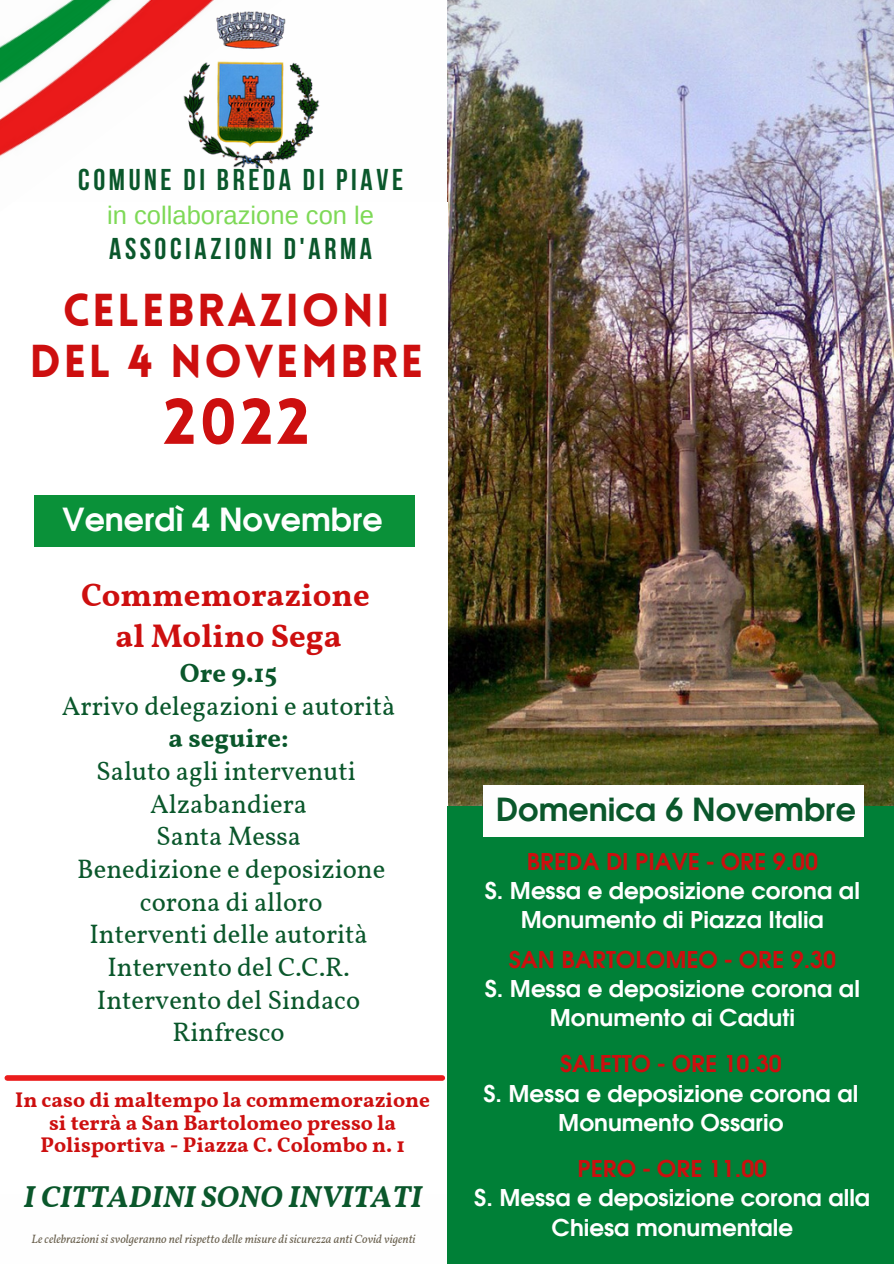
<style>
.page{position:relative;width:894px;height:1264px;background:#fff}
.page>*{position:absolute;margin:0;border:0;box-sizing:border-box;transform-origin:0 0}
.t1{font:900 63.15px "Lovelo";color:#cd0f0f}
.t2{font:900 45.15px/51.8px "Lovelo";letter-spacing:.05em;color:#cd0f0f;text-align:center}
.t3{font:700 32.55px/40.5px "Vollkorn";color:#cd0f0f;text-align:center}
.t4{font:700 31.8px "Evolventa";color:#0a572b}
.t5{font:700 31.8px "Evolventa";color:#fefefe}
.t6{font:italic 700 30.15px "Vollkorn";color:#0a572b}
.t7{font:700 30px "Bebas Neue";letter-spacing:.12em;color:#0a572b}
.t8{font:26.55px/32.7px "Vollkorn";color:#0a572b;text-align:center}
.t9{font:700 26.55px "Vollkorn";color:#0a572b}
.t10{font:25.5px "Arimo";color:#7ed957}
.t11{font:700 23.1px/29.2px "Evolventa";color:#fff;text-align:center}
.t12{font:700 23.1px "Evolventa";color:#cd0f0f}
.t13{font:700 21.15px/22.5px "Vollkorn";color:#cd0f0f;text-align:center}
.t14{font:italic 12px "Vollkorn";color:#6b6250}
</style>
<div class="page">
<img style="left:447px;top:0;width:446px;height:806px">
<div style="left:447px;top:806px;width:446px;height:457px;background:#008037"></div>
<div style="left:483px;top:785px;width:380px;height:52px;background:#fefefe"></div>
<img style="left:0;top:0;width:214px;height:157px">
<img style="left:170px;top:8px;width:150px;height:162px">
<div style="left:7px;top:1075px;width:435px;height:5px;background:#eb1c1c"></div>
<div style="left:34px;top:495px;width:380px;height:52px;background:#0a9139"></div>
<p class="t7" style="left:78px;top:168px;width:326px">COMUNE DI BREDA DI PIAVE</p>
<p class="t10" style="left:107px;top:201px;width:268px">in collaborazione con le</p>
<p class="t7" style="left:109px;top:236px;width:264px">ASSOCIAZIONI D'ARMA</p>
<h2 class="t2" style="left:29px;top:288px;width:395px">CELEBRAZIONI<br>DEL 4 NOVEMBRE</h2>
<h1 class="t1" style="left:163px;top:396px;width:148px">2022</h1>
<h3 class="t5" style="left:63px;top:505px;width:321px">Venerdì 4 Novembre</h3>
<h3 class="t3" style="left:81px;top:577px;width:290px">Commemorazione al Molino Sega</h3>
<p class="t9" style="left:180px;top:656px;width:99px">Ore 9.15</p>
<p class="t8" style="left:62px;top:691px;width:335px">Arrivo delegazioni e autorità</p>
<p class="t9" style="left:168px;top:722px;width:122px">a seguire:</p>
<p class="t8" style="left:77px;top:756px;width:309px">Saluto agli intervenuti<br>Alzabandiera<br>Santa Messa<br>Benedizione e deposizione corona di alloro<br>Interventi delle autorità<br>Intervento del C.C.R.<br>Intervento del Sindaco<br>Rinfresco</p>
<p class="t13" style="left:15px;top:1090px;width:416px">In caso di maltempo la commemorazione si terrà a San Bartolomeo presso la<br>Polisportiva - Piazza C. Colombo n. 1</p>
<h3 class="t6" style="left:23px;top:1178px;width:400px">I CITTADINI SONO INVITATI</h3>
<p class="t14" style="left:32px;top:1231px;width:385px">Le celebrazioni si svolgeranno nel rispetto delle misure di sicurezza anti Covid vigenti</p>
<h3 class="t4" style="left:496px;top:795px;width:361px">Domenica 6 Novembre</h3>
<p class="t12" style="left:526px;top:851px;width:293px">BREDA DI PIAVE - ORE 9.00</p>
<p class="t11" style="left:484px;top:877px;width:376px">S. Messa e deposizione corona al<br>Monumento di Piazza Italia</p>
<p class="t12" style="left:508px;top:949px;width:329px">SAN BARTOLOMEO - ORE 9.30</p>
<p class="t11" style="left:484px;top:975px;width:376px">S. Messa e deposizione corona al<br>Monumento ai Caduti</p>
<p class="t12" style="left:560px;top:1053px;width:223px">SALETTO - ORE 10.30</p>
<p class="t11" style="left:483px;top:1080px;width:376px">S. Messa e deposizione corona al<br>Monumento Ossario</p>
<p class="t12" style="left:577px;top:1158px;width:191px">PERO - ORE 11.00</p>
<p class="t11" style="left:474px;top:1184px;width:397px">S. Messa e deposizione corona alla<br>Chiesa monumentale</p>
</div>
